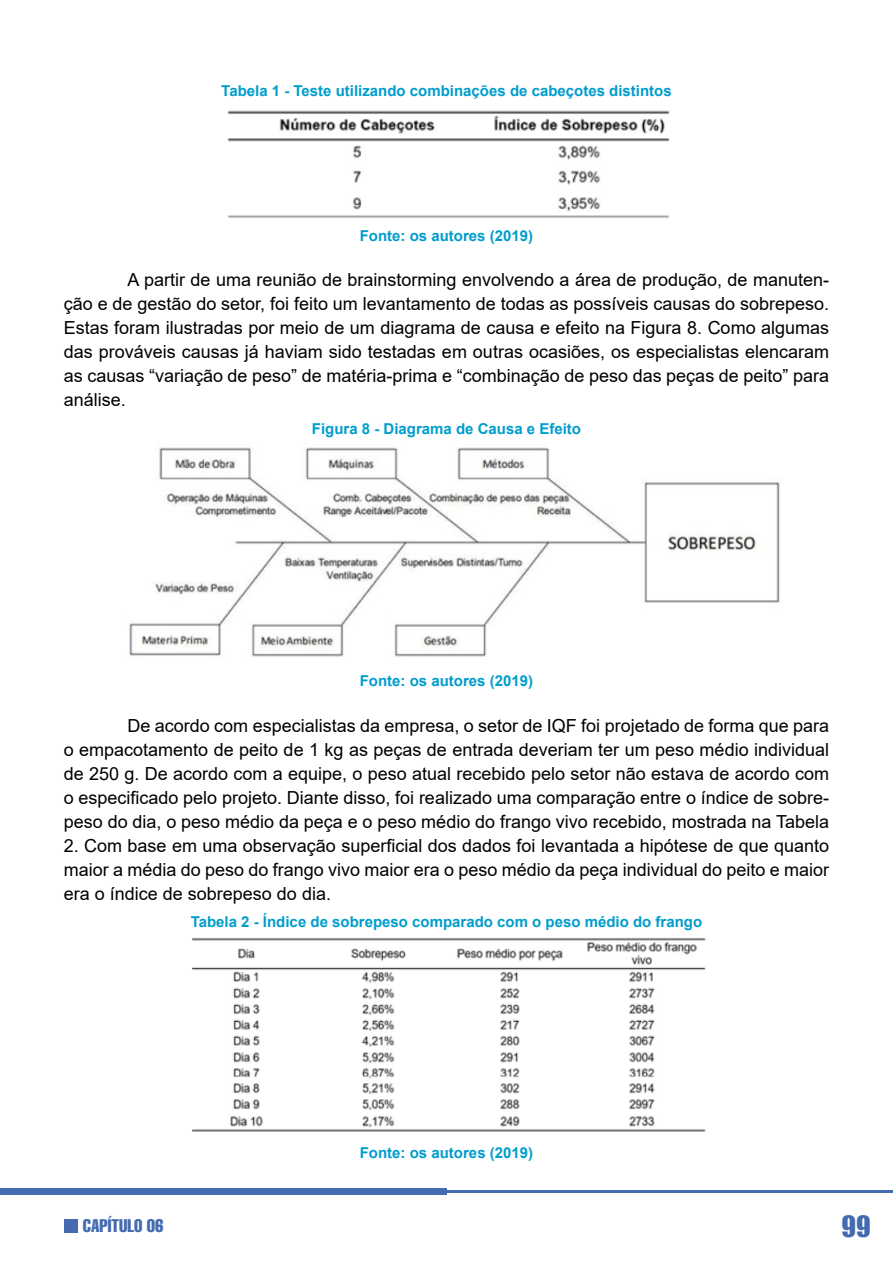
<style>
.page{position:relative;width:893px;height:1263px;background:#fff}
.page>*{position:absolute;margin:0;border:0;box-sizing:border-box;transform-origin:0 0}
.t1{font:27px "Impact";color:#446bb0}
.t2{font:18px/24px "Arial";color:#000;text-align:justify}
.t3{font:extra-condensed 18px "Helvetica";color:#446bb0}
.t4{font:700 15px "Arial";color:#009dcd}
</style>
<div class="page">
<div style="left:0;top:1188px;width:446px;height:7px;background:#446bb0"></div>
<hr style="left:446px;top:1191px;width:447px;height:2px;background:#446bb0">
<div style="left:65px;top:1219px;width:13px;height:14px;background:#446bb0"></div>
<img style="left:227px;top:110px;width:443px;height:108px">
<img style="left:129px;top:447px;width:651px;height:210px">
<img style="left:192px;top:938px;width:514px;height:194px">
<p class="t4" style="left:221px;top:80px;width:452px">Tabela 1 - Teste utilizando combinações de cabeçotes distintos</p>
<p class="t4" style="left:360px;top:225px;width:175px">Fonte: os autores (2019)</p>
<p class="t2" style="left:64px;top:267px;width:767px;text-indent:64px">A partir de uma reunião de brainstorming envolvendo a área de produção, de manuten&shy;ção e de gestão do setor, foi feito um levantamento de todas as possíveis causas do sobrepeso.<br>Estas foram ilustradas por meio de um diagrama de causa e efeito na Figura 8. Como algumas das prováveis causas já haviam sido testadas em outras ocasiões, os especialistas elencaram as causas “variação de peso” de matéria-prima e “combinação de peso das peças de peito” para análise.</p>
<p class="t4" style="left:312px;top:418px;width:271px">Figura 8 - Diagrama de Causa e Efeito</p>
<p class="t4" style="left:360px;top:670px;width:175px">Fonte: os autores (2019)</p>
<p class="t2" style="left:64px;top:713px;width:767px;text-indent:64px">De acordo com especialistas da empresa, o setor de IQF foi projetado de forma que para o empacotamento de peito de 1 kg as peças de entrada deveriam ter um peso médio individual de 250 g. De acordo com a equipe, o peso atual recebido pelo setor não estava de acordo com o especificado pelo projeto. Diante disso, foi realizado uma comparação entre o índice de sobre&shy;peso do dia, o peso médio da peça e o peso médio do frango vivo recebido, mostrada na Tabela</p>
<p class="t2" style="left:64px;top:833px;width:767px">2. Com base em uma observação superficial dos dados foi levantada a hipótese de que quanto maior a média do peso do frango vivo maior era o peso médio da peça individual do peito e maior era o índice de sobrepeso do dia.</p>
<p class="t4" style="left:191px;top:911px;width:513px">Tabela 2 - Índice de sobrepeso comparado com o peso médio do frango</p>
<p class="t4" style="left:360px;top:1142px;width:175px">Fonte: os autores (2019)</p>
<p class="t3" style="left:83px;top:1214px;width:82px">CAPÍTULO 06</p>
<h1 class="t1" style="left:842px;top:1206px;width:31px">99</h1>
</div>
